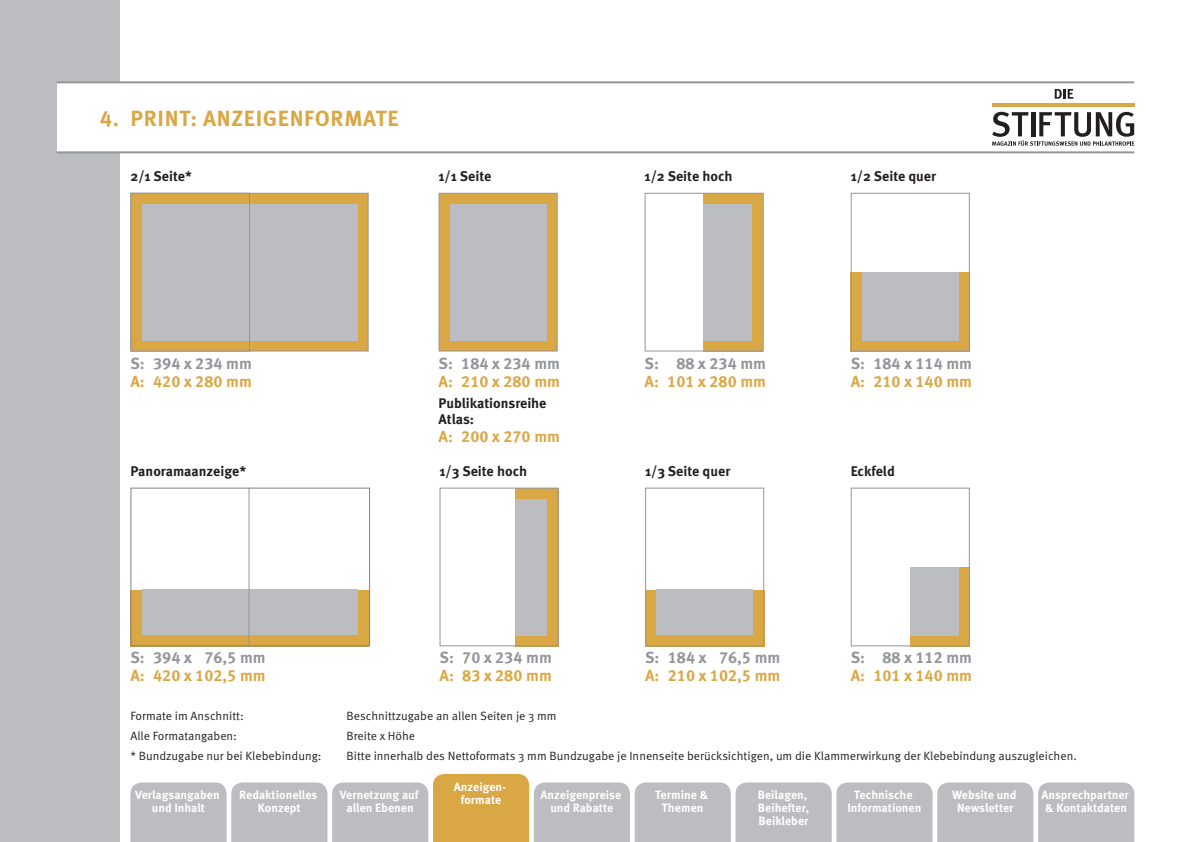
<style>
.page{position:relative;width:1191px;height:842px;background:#fff}
.page>*{position:absolute;margin:0;border:0;box-sizing:border-box;transform-origin:0 0}
.t1{font:700 22px "Meta OT";letter-spacing:.03em;color:#daa745}
.t2{font:700 16px "Meta OT";color:#daa745}
.t3{font:700 16px "Meta OT";color:#939598}
.t4{font:700 14px/16px "Meta OT";color:#231f20}
.t5{font:12px "Meta OT Norm";color:#231f20}
.t6{font:700 12px/13px "Meta OT";color:#fff;text-align:center}
</style>
<div class="page">
<div style="left:0;top:0;width:119px;height:842px;background:#bcbdc0"></div>
<div style="left:57px;top:83px;width:73px;height:68px;background:#fff"></div>
<hr style="left:57px;top:81px;width:1077px;height:2px;background:#939598">
<hr style="left:57px;top:151px;width:1077px;height:2px;background:#939598">
<svg style="left:1054px;top:89px;width:19px;height:10px"></svg>
<svg style="left:992px;top:112px;width:142px;height:34px"></svg>
<hr style="left:992px;top:104px;width:142px;height:3px;background:#daa745">
<svg style="left:130px;top:774px;width:1004px;height:68px;background:#c9c5be"></svg>
<div style="left:438px;top:193px;width:119px;height:158px;background:#daa745;border:1px solid #939598"></div>
<div style="left:450px;top:204px;width:96px;height:136px;background:#bcbdc0"></div>
<div style="left:130px;top:193px;width:239px;height:158px;background:#daa745;border:1px solid #939598"></div>
<div style="left:142px;top:204px;width:215px;height:136px;background:#bcbdc0"></div>
<hr style="left:249px;top:193px;width:1px;height:158px;background:#939598">
<div style="left:850px;top:272px;width:119px;height:79px;background:#daa745"></div>
<div style="left:850px;top:193px;width:119px;height:158px;border:1px solid #939598"></div>
<div style="left:862px;top:272px;width:96px;height:68px;background:#bcbdc0"></div>
<div style="left:703px;top:193px;width:60px;height:158px;background:#daa745"></div>
<div style="left:644px;top:193px;width:119px;height:158px;border:1px solid #939598"></div>
<div style="left:703px;top:204px;width:49px;height:136px;background:#bcbdc0"></div>
<div style="left:130px;top:590px;width:239px;height:56px;background:#daa745"></div>
<div style="left:142px;top:590px;width:215px;height:45px;background:#bcbdc0"></div>
<hr style="left:248px;top:488px;width:1px;height:158px;background:#939598">
<div style="left:130px;top:488px;width:240px;height:158px;border:1px solid #808285"></div>
<div style="left:515px;top:488px;width:43px;height:158px;background:#daa745"></div>
<div style="left:439px;top:488px;width:119px;height:158px;border:1px solid #939598"></div>
<div style="left:515px;top:499px;width:32px;height:136px;background:#bcbdc0"></div>
<div style="left:645px;top:590px;width:119px;height:56px;background:#daa745"></div>
<div style="left:645px;top:488px;width:119px;height:158px;border:1px solid #939598"></div>
<div style="left:656px;top:590px;width:97px;height:45px;background:#bcbdc0"></div>
<div style="left:910px;top:567px;width:59px;height:79px;background:#daa745"></div>
<div style="left:850px;top:488px;width:119px;height:158px;border:1px solid #939598"></div>
<div style="left:910px;top:567px;width:48px;height:68px;background:#bcbdc0"></div>
<h1 class="t1" style="left:100px;top:104px;width:300px">4. PRINT: ANZEIGENFORMATE</h1>
<p class="t4" style="left:130px;top:168px;width:63px">2/1 Seite*</p>
<p class="t4" style="left:438px;top:168px;width:54px">1/1 Seite</p>
<p class="t4" style="left:644px;top:168px;width:89px">1/2 Seite hoch</p>
<p class="t4" style="left:850px;top:168px;width:87px">1/2 Seite quer</p>
<h2 class="t3" style="left:130px;top:353px;width:123px">S: 394 x 234 mm</h2>
<h2 class="t2" style="left:130px;top:371px;width:123px">A: 420 x 280 mm</h2>
<h2 class="t3" style="left:438px;top:353px;width:123px">S: 184 x 234 mm</h2>
<h2 class="t2" style="left:438px;top:371px;width:123px">A: 210 x 280 mm</h2>
<p class="t4" style="left:438px;top:395px;width:109px">Publikationsreihe<br>Atlas:</p>
<h2 class="t2" style="left:438px;top:426px;width:123px">A: 200 x 270 mm</h2>
<h2 class="t3" style="left:644px;top:353px;width:123px">S: 88 x 234 mm</h2>
<h2 class="t2" style="left:644px;top:371px;width:123px">A: 101 x 280 mm</h2>
<h2 class="t3" style="left:850px;top:353px;width:123px">S: 184 x 114 mm</h2>
<h2 class="t2" style="left:850px;top:371px;width:123px">A: 210 x 140 mm</h2>
<p class="t4" style="left:130px;top:463px;width:117px">Panoramaanzeige*</p>
<p class="t4" style="left:439px;top:463px;width:89px">1/3 Seite hoch</p>
<p class="t4" style="left:645px;top:463px;width:87px">1/3 Seite quer</p>
<p class="t4" style="left:850px;top:463px;width:46px">Eckfeld</p>
<h2 class="t3" style="left:130px;top:648px;width:137px">S: 394 x 76,5 mm</h2>
<h2 class="t2" style="left:130px;top:666px;width:137px">A: 420 x 102,5 mm</h2>
<h2 class="t3" style="left:439px;top:648px;width:114px">S: 70 x 234 mm</h2>
<h2 class="t2" style="left:439px;top:666px;width:114px">A: 83 x 280 mm</h2>
<h2 class="t3" style="left:645px;top:648px;width:137px">S: 184 x 76,5 mm</h2>
<h2 class="t2" style="left:645px;top:666px;width:137px">A: 210 x 102,5 mm</h2>
<h2 class="t3" style="left:850px;top:648px;width:123px">S: 88 x 112 mm</h2>
<h2 class="t2" style="left:850px;top:666px;width:123px">A: 101 x 140 mm</h2>
<p class="t5" style="left:130px;top:709px;width:115px">Formate im Anschnitt:</p>
<p class="t5" style="left:346px;top:709px;width:212px">Beschnittzugabe an allen Seiten je 3 mm</p>
<p class="t5" style="left:130px;top:729px;width:108px">Alle Formatangaben:</p>
<p class="t5" style="left:346px;top:729px;width:70px">Breite x Höhe</p>
<p class="t5" style="left:130px;top:748px;width:193px">* Bundzugabe nur bei Klebebindung:</p>
<p class="t5" style="left:346px;top:748px;width:732px">Bitte innerhalb des Nettoformats 3 mm Bundzugabe je Innenseite berücksichtigen, um die Klammerwirkung der Klebebindung auszugleichen.</p>
<p class="t6" style="left:454px;top:780px;width:54px">Anzeigen&shy;formate</p>
<p class="t6" style="left:135px;top:789px;width:86px">Verlagsangaben und Inhalt</p>
<p class="t6" style="left:239px;top:789px;width:80px">Redaktionelles<br>Konzept</p>
<p class="t6" style="left:340px;top:789px;width:80px">Vernetzung auf allen Ebenen</p>
<p class="t6" style="left:540px;top:789px;width:82px">Anzeigenpreise und Rabatte</p>
<p class="t6" style="left:655px;top:789px;width:55px">Termine &amp;<br>Themen</p>
<p class="t6" style="left:757px;top:789px;width:53px;text-align:left">Beilagen,<br>Beihefter,<br>Beikleber</p>
<p class="t6" style="left:847px;top:789px;width:76px">Technische<br>Informationen</p>
<p class="t6" style="left:1041px;top:789px;width:89px">Ansprechpartner &amp; Kontaktdaten</p>
<p class="t6" style="left:952px;top:789px;width:66px">Website und<br>Newsletter</p>
</div>
